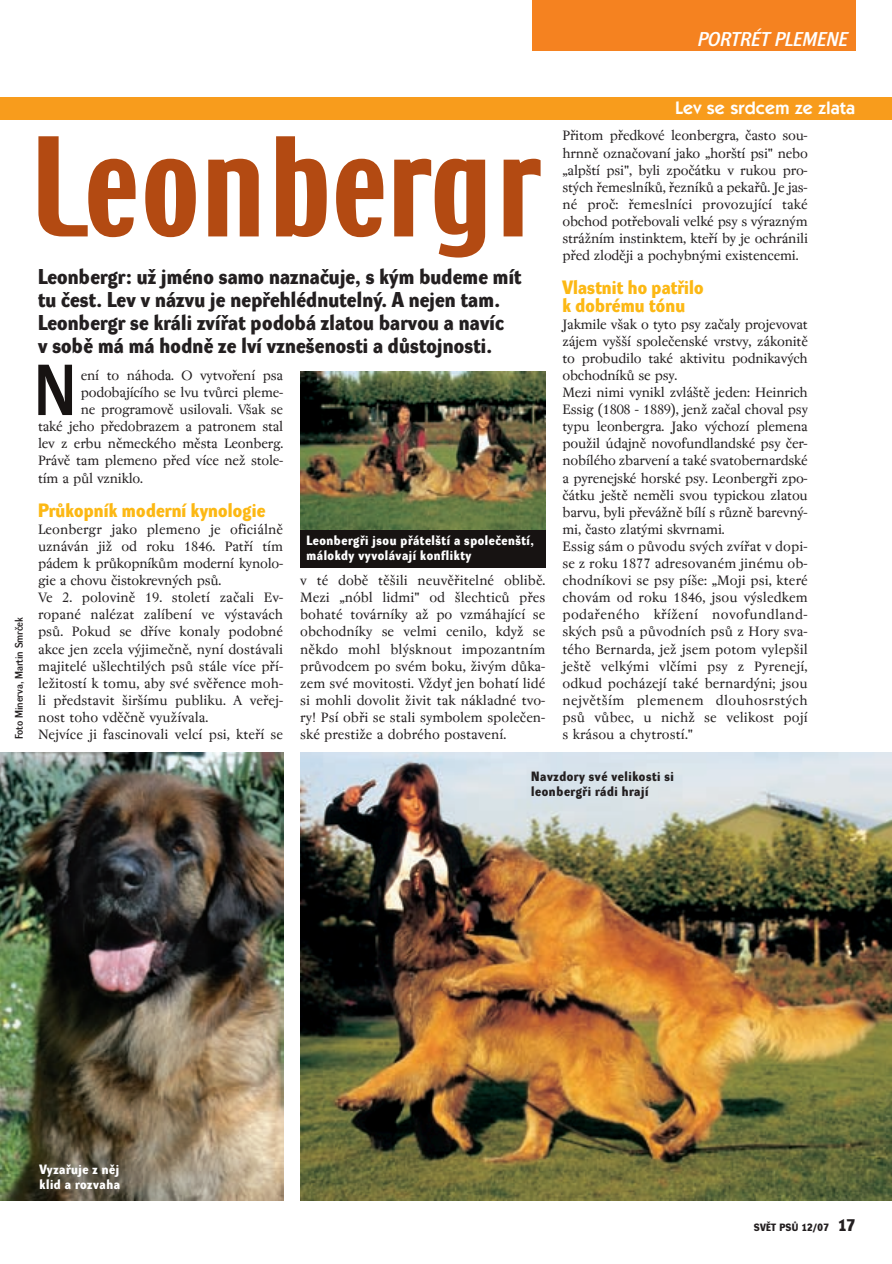
<style>
.page{position:relative;width:892px;height:1264px;background:#fff}
.page>*{position:absolute;margin:0;border:0;box-sizing:border-box;transform-origin:0 0}
.t1{font:121.5px "Techno CE";letter-spacing:.025em;color:#b34a12}
.t2{font:70.5px "Dynamo DD";color:#171312}
.t3{font:21px/23px "Dynamo DB";letter-spacing:.01em;color:#231f20}
.t4{font:19.5px "Dynamo D Italic D";letter-spacing:.01em;color:#fff}
.t5{font:18.9px/17.1px "Dynamo DB";letter-spacing:.01em;color:#fcb814}
.t6{font:600 18px "Itc Kabel CE";letter-spacing:.01em;color:#fff}
.t7{font:15px/17.1px "Regent";letter-spacing:-.01em;color:#231f20}
.t8{font:13.2px/14.9px "Dynamo DB";letter-spacing:.045em;color:#fff}
.t9{font:13.2px/14.9px "Dynamo DB";letter-spacing:.045em;color:#231f20}
.t10{font:10.8px "Dynamo DD";color:#231f20}
.t11{font:10.35px "Dynamo DB";letter-spacing:.03em;color:#231f20}
.s1{font-size:16.5px}
</style>
<div class="page">
<img style="left:0;top:0;width:892px;height:1201px">
<h3 class="t4" style="left:698px;top:32px;width:151px">PORTRÉT PLEMENE</h3>
<p class="t10" style="left:15px;top:739px;width:123px;rotate:-90deg">Foto Minerva, Martin Smrãek</p>
<h1 class="t1" style="left:31px;top:136px;width:512px">Leonbergr</h1>
<h3 class="t3" style="left:38px;top:267px;width:485px">Leonbergr: uÏ jméno samo naznaãuje, s k˘m budeme mít tu ãest. Lev v názvu je nepfiehlédnuteln˘. A nejen tam.<br>Leonbergr se králi zvífiat podobá zlatou barvou a navíc<br>v sobû má má hodnû ze lví vzne‰enosti a dÛstojnosti.</h3>
<h2 class="t2" style="left:34px;top:363px;width:44px">N</h2>
<p class="t7" style="left:81px;top:368px;width:204px">ení to náhoda. O vytvofiení psa</p>
<p class="t7" style="left:81px;top:385px;width:204px">podobajícího se lvu tvÛrci pleme-</p>
<p class="t7" style="left:81px;top:402px;width:204px">ne programovû usilovali. V‰ak se</p>
<p class="t7" style="left:38px;top:419px;width:247px">také jeho pfiedobrazem a patronem stal</p>
<p class="t7" style="left:38px;top:436px;width:247px">lev z erbu nûmeckého mûsta Leonberg.</p>
<p class="t7" style="left:38px;top:453px;width:247px">Právû tam plemeno pfied více neÏ stole-</p>
<p class="t7" style="left:38px;top:470px;width:106px">tím a pÛl vzniklo.</p>
<p class="t5" style="left:38px;top:503px;width:229px">PrÛkopník moderní kynologie</p>
<p class="t7" style="left:38px;top:522px;width:247px">Leonbergr jako plemeno je oficiálnû uznáván jiÏ od roku 1846. Patfií tím pádem k prÛkopníkÛm moderní kynolo&shy;gie a chovu ãistokrevn˘ch psÛ.<br>Ve 2. polovinû 19. století zaãali Ev&shy;ropané nalézat zalíbení ve v˘stavách psÛ. Pokud se dfiíve konaly podobné akce jen zcela v˘jimeãnû, nyní dostávali majitelé u‰lechtil˘ch psÛ stále více pfií&shy;leÏitostí k tomu, aby své svûfience moh&shy;li pfiedstavit ‰ir‰ímu publiku. A vefiej&shy;nost toho vdûãnû vyuÏívala.<br>Nejvíce ji fascinovali velcí psi, ktefií se</p>
<p class="t8" style="left:306px;top:534px;width:229px">Leonbergfii jsou pfiátel‰tí a spoleãen‰tí, málokdy vyvolávají konflikty</p>
<p class="t7" style="left:300px;top:573px;width:247px;text-align:justify">v té dobû tû‰ili neuvûfiitelné oblibû.<br>Mezi „nóbl lidmi" od ‰lechticÛ pfies bohaté továrníky aÏ po vzmáhající se obchodníky se velmi cenilo, kdyÏ se nûkdo mohl bl˘sknout impozantním prÛvodcem po svém boku, Ïiv˘m dÛka&shy;zem své movitosti. VÏdyÈ jen bohatí lidé si mohli dovolit Ïivit tak nákladné tvo&shy;ry! Psí obfii se stali symbolem spoleãen&shy;ské prestiÏe a dobrého postavení.</p>
<p class="t6" style="left:675px;top:101px;width:182px">Lev se srdcem ze zlata</p>
<p class="t7" style="left:562px;top:128px;width:247px;text-align:justify">Pfiitom pfiedkové leonbergra, ãasto sou&shy;hrnnû oznaãovaní jako „hor‰tí psi" nebo „alp‰tí psi", byli zpoãátku v rukou pro&shy;st˘ch fiemeslníkÛ, fiezníkÛ a pekafiÛ. Je jas&shy;né proã: fiemeslníci provozující také obchod potfiebovali velké psy s v˘razn˘m stráÏním instinktem, ktefií by je ochránili pfied zlodûji a pochybn˘mi existencemi.</p>
<p class="t5" style="left:562px;top:281px;width:143px">Vlastnit ho patfiilo k dobrému tónu</p>
<p class="t7" style="left:562px;top:316px;width:247px">Jakmile v‰ak o tyto psy zaãaly projevovat zájem vy‰‰í spoleãenské vrstvy, zákonitû to probudilo také aktivitu podnikav˘ch obchodníkÛ se psy.<br>Mezi nimi vynikl zvlá‰tû jeden: Heinrich Essig (1808 - 1889), jenÏ zaãal choval psy typu leonbergra. Jako v˘chozí plemena pouÏil údajnû novofundlandské psy ãer&shy;nobílého zbarvení a také svatobernardské a pyrenejské horské psy. Leonbergfii zpo&shy;ãátku je‰tû nemûli svou typickou zlatou barvu, byli pfieváÏnû bílí s rÛznû barevn˘- mi, ãasto zlat˘mi skvrnami.<br>Essig sám o pÛvodu sv˘ch zvífiat v dopi&shy;se z roku 1877 adresovaném jinému ob&shy;chodníkovi se psy pí‰e: „Moji psi, které chovám od roku 1846, jsou v˘sledkem podafieného kfiíÏení novofundland&shy;sk˘ch psÛ a pÛvodních psÛ z Hory sva&shy;tého Bernarda, jeÏ jsem potom vylep‰il je‰tû velk˘mi vlãími psy z Pyrenejí, odkud pocházejí také bernard˘ni; jsou nejvût‰ím plemenem dlouhosrst˘ch psÛ vÛbec, u nichÏ se velikost pojí s krásou a chytrostí."</p>
<p class="t9" style="left:531px;top:770px;width:144px">Navzdory své velikosti si leonbergfii rádi hrají</p>
<p class="t8" style="left:40px;top:1163px;width:82px">Vyzafiuje z nûj klid a rozvaha</p>
<p class="t11" style="left:754px;top:1223px;width:103px">SVùT PSÒ 12/07 <span class="s1">17</span></p>
</div>
